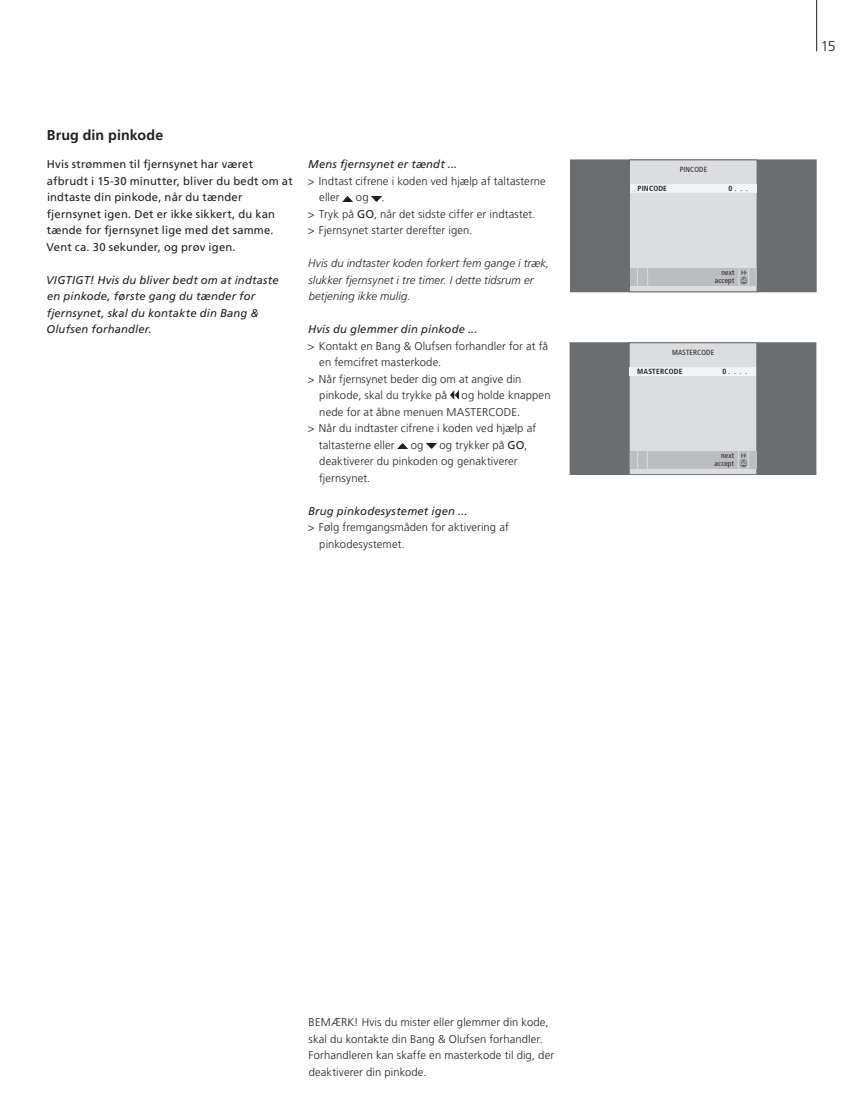
<style>
.page{position:relative;width:859px;height:1110px;background:#fff}
.page>*{position:absolute;margin:0;border:0;box-sizing:border-box;transform-origin:0 0}
.t1{font:700 14.25px "Frutiger";letter-spacing:.005em;color:#231f20}
.t2{font:300 14.25px "Frutiger";color:#231f20}
.t3{font:300 11.25px/16.5px "Frutiger";letter-spacing:.01em;color:#231f20}
.t4{font:11.25px/16.5px "Frutiger";letter-spacing:.02em;color:#231f20}
.t5{font:italic 11.25px/16.5px "Frutiger";letter-spacing:.015em;color:#231f20}
.t6{font:italic 300 11.25px/16.5px "Frutiger";letter-spacing:.01em;color:#231f20}
.t7{font:condensed 7.5px/7.5px "Frutiger";letter-spacing:.025em;color:#231f20}
.t8{font:700 condensed 7.5px "Frutiger";letter-spacing:.025em;color:#231f20}
.s1{font-weight:400}
.s2{font-weight:700}
.s3{font-size:5.25px;color:#fff}
</style>
<div class="page">
<hr style="left:816px;top:0;width:1px;height:51px;background:#231f20">
<svg style="left:343px;top:196px;width:10px;height:5px"></svg>
<svg style="left:372px;top:196px;width:10px;height:5px"></svg>
<svg style="left:450px;top:391px;width:8px;height:8px"></svg>
<svg style="left:398px;top:444px;width:10px;height:4px"></svg>
<svg style="left:426px;top:444px;width:10px;height:4px"></svg>
<div style="left:570px;top:160px;width:246px;height:132px;background:#6c6d70"></div>
<div style="left:629px;top:160px;width:128px;height:132px;background:#dcdddf"></div>
<div style="left:629px;top:160px;width:128px;height:132px;border:1px solid #6c6d70"></div>
<div style="left:630px;top:268px;width:126px;height:17px;background:#bcbdc0"></div>
<svg style="left:647px;top:268px;width:1px;height:17px"></svg>
<svg style="left:637px;top:268px;width:1px;height:17px"></svg>
<svg style="left:738px;top:268px;width:11px;height:18px"></svg>
<div style="left:740px;top:277px;width:7px;height:7px;background:#6c6d70;border-radius:50%"></div>
<div style="left:630px;top:184px;width:127px;height:9px;background:#f2f3f4"></div>
<div style="left:570px;top:343px;width:246px;height:132px;background:#6c6d70"></div>
<div style="left:570px;top:342px;width:246px;height:133px;border:1px solid #6c6d70"></div>
<div style="left:629px;top:343px;width:128px;height:132px;background:#dcdddf"></div>
<div style="left:629px;top:342px;width:128px;height:133px;border:1px solid #6c6d70"></div>
<div style="left:630px;top:451px;width:126px;height:17px;background:#bcbdc0"></div>
<svg style="left:647px;top:451px;width:1px;height:17px"></svg>
<svg style="left:637px;top:451px;width:1px;height:17px"></svg>
<svg style="left:738px;top:451px;width:11px;height:18px"></svg>
<div style="left:740px;top:460px;width:7px;height:7px;background:#6c6d70;border-radius:50%"></div>
<div style="left:630px;top:367px;width:126px;height:9px;background:#f2f3f4"></div>
<p class="t1" style="left:47px;top:126px;width:118px">Brug din pinkode</p>
<p class="t4" style="left:47px;top:156px;width:248px">Hvis strømmen til fjernsynet har været afbrudt i 15-30 minutter, bliver du bedt om at indtaste din pinkode, når du tænder fjernsynet igen. Det er ikke sikkert, du kan tænde for fjernsynet lige med det samme.<br>Vent ca. 30 sekunder, og prøv igen.</p>
<p class="t5" style="left:46px;top:271px;width:234px">VIGTIGT! Hvis du bliver bedt om at indtaste en pinkode, første gang du tænder for fjernsynet, skal du kontakte din Bang &amp; Olufsen forhandler.</p>
<p class="t5" style="left:308px;top:156px;width:151px">Mens fjernsynet er tændt ...</p>
<p class="t3" style="left:319px;top:172px;width:228px;text-indent:-11px">&gt; Indtast cifrene i koden ved hjælp af taltasterne eller</p>
<p class="t3" style="left:308px;top:189px;width:229px;text-indent:48px">og .<br>&gt; Tryk på <span class="s1">GO</span>, når det sidste ciffer er indtastet. &gt; Fjernsynet starter derefter igen.</p>
<p class="t6" style="left:308px;top:255px;width:243px">Hvis du indtaster koden forkert fem gange i træk, slukker fjernsynet i tre timer. I dette tidsrum er betjening ikke mulig.</p>
<p class="t5" style="left:308px;top:321px;width:171px">Hvis du glemmer din pinkode ...</p>
<p class="t3" style="left:308px;top:337px;width:242px">&gt; Kontakt en Bang &amp; Olufsen forhandler for at få</p>
<p class="t3" style="left:319px;top:354px;width:124px">en femcifret masterkode.</p>
<p class="t3" style="left:308px;top:370px;width:215px">&gt; Når fjernsynet beder dig om at angive din</p>
<p class="t3" style="left:319px;top:387px;width:129px">pinkode, skal du trykke på</p>
<p class="t3" style="left:462px;top:387px;width:91px">og holde knappen</p>
<p class="t3" style="left:319px;top:403px;width:203px">nede for at åbne menuen MASTERCODE.</p>
<p class="t3" style="left:308px;top:420px;width:230px">&gt; Når du indtaster cifrene i koden ved hjælp af</p>
<p class="t3" style="left:319px;top:436px;width:77px">taltasterne eller</p>
<p class="t3" style="left:411px;top:436px;width:14px">og</p>
<p class="t3" style="left:319px;top:436px;width:210px;text-indent:120px">og trykker på <span class="s1">GO</span>, deaktiverer du pinkoden og genaktiverer fjernsynet.</p>
<p class="t5" style="left:308px;top:502px;width:161px">Brug pinkodesystemet igen ...</p>
<p class="t3" style="left:319px;top:519px;width:191px;text-indent:-11px">&gt; Følg fremgangsmåden for aktivering af pinkodesystemet.</p>
<p class="t7" style="left:680px;top:166px;width:29px">PINCODE</p>
<p class="t8" style="left:638px;top:184px;width:31px">PINCODE</p>
<p class="t7" style="left:729px;top:185px;width:21px"><span class="s2">0</span> . . .</p>
<p class="t7" style="left:715px;top:269px;width:34px;text-indent:6px">next accept <span class="s3">GO</span></p>
<p class="t7" style="left:672px;top:349px;width:44px">MASTERCODE</p>
<p class="t8" style="left:637px;top:367px;width:47px">MASTERCODE</p>
<p class="t7" style="left:722px;top:368px;width:26px"><span class="s2">0</span> . . . .</p>
<p class="t7" style="left:715px;top:452px;width:34px;text-indent:6px">next accept <span class="s3">GO</span></p>
<p class="t2" style="left:821px;top:38px;width:16px">15</p>
<p class="t3" style="left:309px;top:1014px;width:247px">BEMÆRK! Hvis du mister eller glemmer din kode, skal du kontakte din Bang &amp; Olufsen forhandler.<br>Forhandleren kan skaffe en masterkode til dig, der deaktiverer din pinkode.</p>
</div>
